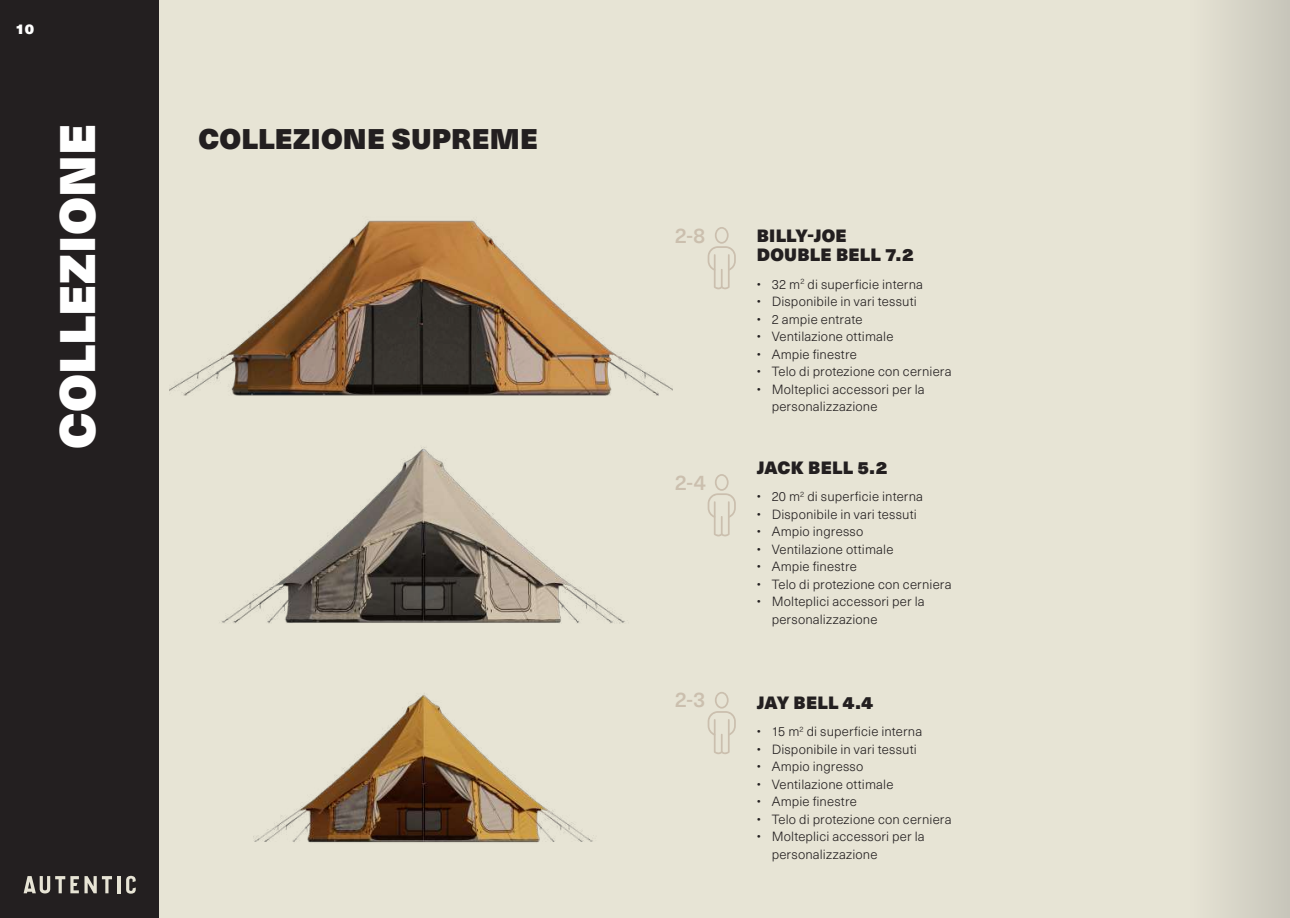
<style>
.page{position:relative;width:1290px;height:918px;background:#fff}
.page>*{position:absolute;margin:0;border:0;box-sizing:border-box;transform-origin:0 0}
.t1{font:900 49px "Neue Haas Unica";letter-spacing:.005em;color:#fff}
.t2{font:900 28px "Neue Haas Unica";letter-spacing:.01em;color:#231f20}
.t3{font:500 21px "Neue Haas Unica";color:#cbbfae}
.t4{font:900 17.5px/19.2px "Neue Haas Unica";letter-spacing:.015em;color:#231f20}
.t5{font:900 14px "Neue Haas Unica";color:#fff}
.t6{font:300 13.12px/17.5px "Neue Haas Unica";letter-spacing:.01em;color:#231f20}
</style>
<div class="page">
<div style="left:159px;top:0;width:1131px;height:918px;background:#e7e4d5"></div>
<div style="left:0;top:0;width:159px;height:918px;background:#231f20"></div>
<img style="left:170px;top:220px;width:503px;height:175px">
<img style="left:221px;top:447px;width:404px;height:177px">
<img style="left:253px;top:693px;width:341px;height:150px">
<svg style="left:708px;top:227px;width:28px;height:63px"></svg>
<svg style="left:708px;top:474px;width:28px;height:63px"></svg>
<svg style="left:708px;top:692px;width:28px;height:62px"></svg>
<svg style="left:24px;top:876px;width:88px;height:17px"></svg>
<hr style="left:117px;top:876px;width:3px;height:17px;background:#e7e4d5">
<svg style="left:126px;top:876px;width:10px;height:17px"></svg>
<div style="left:1191px;top:0;width:99px;height:918px;background:linear-gradient(to right,#e6e3d4,#c7c5ba)"></div>
<p class="t5" style="left:15px;top:18px;width:20px">10</p>
<h1 class="t1" style="left:38px;top:449px;width:326px;rotate:-90deg">COLLEZIONE</h1>
<h2 class="t2" style="left:198px;top:116px;width:341px">COLLEZIONE SUPREME</h2>
<h3 class="t3" style="left:675px;top:219px;width:32px">2-8</h3>
<h3 class="t3" style="left:675px;top:466px;width:33px">2-4</h3>
<h3 class="t3" style="left:675px;top:684px;width:32px">2-3</h3>
<h3 class="t4" style="left:757px;top:225px;width:158px">BILLY-JOE<br>DOUBLE BELL 7.2</h3>
<p class="t6" style="left:757px;top:275px;width:168px">• 32 m<sup>2</sup> di superficie interna</p>
<p class="t6" style="left:757px;top:292px;width:161px">• Disponibile in vari tessuti</p>
<p class="t6" style="left:757px;top:310px;width:107px">• 2 ampie entrate</p>
<p class="t6" style="left:757px;top:327px;width:138px">• Ventilazione ottimale</p>
<p class="t6" style="left:757px;top:345px;width:101px">• Ampie finestre</p>
<p class="t6" style="left:757px;top:362px;width:196px">• Telo di protezione con cerniera</p>
<p class="t6" style="left:772px;top:380px;width:155px;text-indent:-15px">• Molteplici accessori per la personalizzazione</p>
<h3 class="t4" style="left:757px;top:457px;width:132px">JACK BELL 5.2</h3>
<p class="t6" style="left:757px;top:487px;width:168px">• 20 m<sup>2</sup> di superficie interna</p>
<p class="t6" style="left:757px;top:505px;width:161px">• Disponibile in vari tessuti</p>
<p class="t6" style="left:757px;top:522px;width:108px">• Ampio ingresso</p>
<p class="t6" style="left:757px;top:540px;width:138px">• Ventilazione ottimale</p>
<p class="t6" style="left:757px;top:557px;width:101px">• Ampie finestre</p>
<p class="t6" style="left:757px;top:575px;width:196px">• Telo di protezione con cerniera</p>
<p class="t6" style="left:772px;top:592px;width:155px;text-indent:-15px">• Molteplici accessori per la personalizzazione</p>
<h3 class="t4" style="left:757px;top:692px;width:118px">JAY BELL 4.4</h3>
<p class="t6" style="left:757px;top:722px;width:167px">• 15 m<sup>2</sup> di superficie interna</p>
<p class="t6" style="left:757px;top:739px;width:161px">• Disponibile in vari tessuti</p>
<p class="t6" style="left:757px;top:757px;width:108px">• Ampio ingresso</p>
<p class="t6" style="left:757px;top:774px;width:138px">• Ventilazione ottimale</p>
<p class="t6" style="left:757px;top:792px;width:101px">• Ampie finestre</p>
<p class="t6" style="left:757px;top:809px;width:196px">• Telo di protezione con cerniera</p>
<p class="t6" style="left:772px;top:827px;width:155px;text-indent:-15px">• Molteplici accessori per la personalizzazione</p>
</div>
